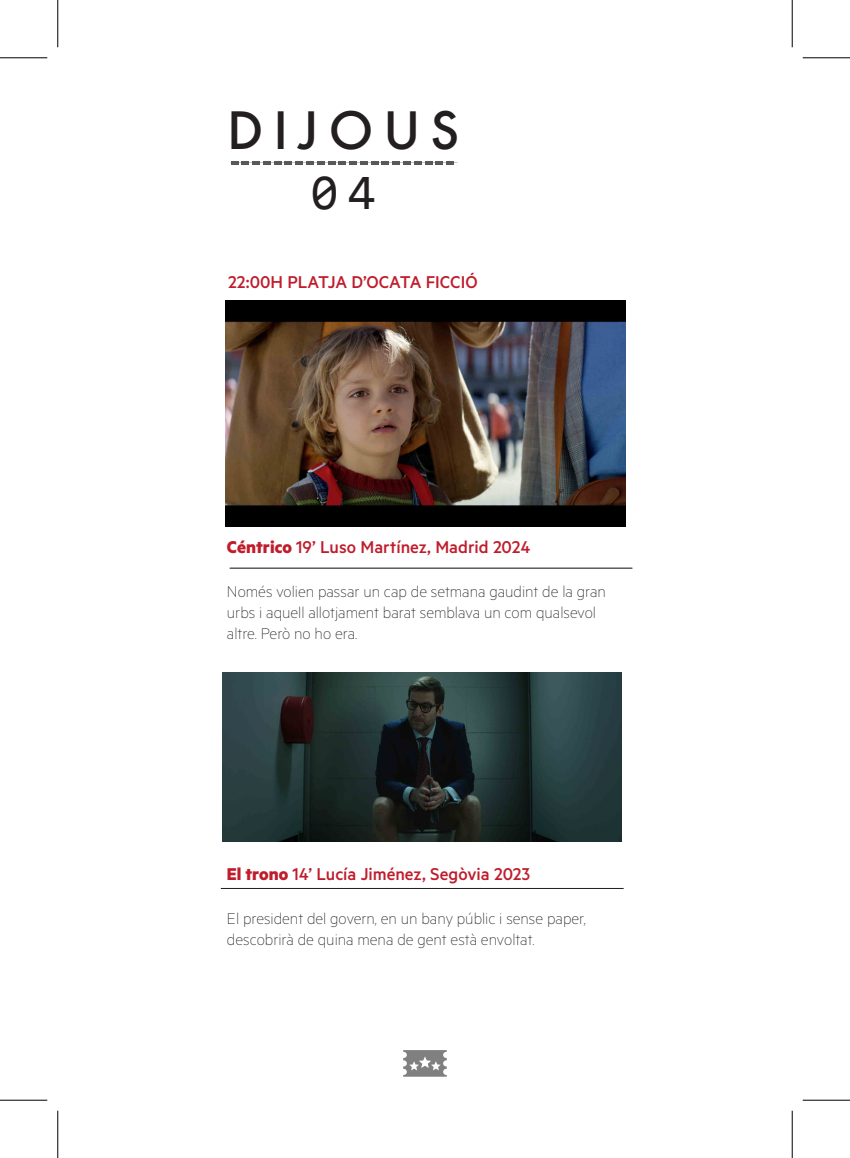
<style>
.page{position:relative;width:850px;height:1158px;background:#fff}
.page>*{position:absolute;margin:0;border:0;box-sizing:border-box;transform-origin:0 0}
.t1{font:500 49.88px "Futura";letter-spacing:.2em;color:#231f20}
.t2{font:49.88px "Consolas";color:#231f20}
.t3{font:500 19.25px "Metric";color:#bf1d2c}
.t4{font:100 17.5px/21px "Metric";color:#231f20}
.s1{font-weight:700}
</style>
<div class="page">
<hr style="left:221px;top:887px;width:402px;height:1px;background:#231f20">
<svg style="left:403px;top:1050px;width:44px;height:26px"></svg>
<svg style="left:231px;top:161px;width:223px;height:3px"></svg>
<img style="left:225px;top:301px;width:400px;height:225px">
<img style="left:223px;top:672px;width:398px;height:169px">
<hr style="left:230px;top:567px;width:402px;height:1px;background:#231f20">
<hr style="left:0;top:57px;width:47px;height:1px;background:#000">
<hr style="left:802px;top:57px;width:48px;height:1px;background:#000">
<hr style="left:0;top:1099px;width:47px;height:1px;background:#000">
<hr style="left:802px;top:1099px;width:48px;height:1px;background:#000">
<hr style="left:57px;top:0;width:1px;height:47px;background:#000">
<hr style="left:57px;top:1110px;width:1px;height:47px;background:#000">
<hr style="left:792px;top:0;width:1px;height:47px;background:#000">
<hr style="left:792px;top:1110px;width:1px;height:47px;background:#000">
<h1 class="t1" style="left:227px;top:97px;width:234px">DIJOUS</h1>
<h1 class="t2" style="left:311px;top:159px;width:66px">04</h1>
<p class="t3" style="left:228px;top:270px;width:251px">22:00H PLATJA D’OCATA FICCIÓ</p>
<p class="t3" style="left:227px;top:536px;width:305px"><span class="s1">Céntrico</span> 19’ Luso Martínez, Madrid 2024</p>
<p class="t4" style="left:227px;top:580px;width:380px">Només volien passar un cap de setmana gaudint de la gran urbs i aquell allotjament barat semblava un com qualsevol altre. Però no ho era.</p>
<p class="t3" style="left:227px;top:862px;width:305px"><span class="s1">El trono</span> 14’ Lucía Jiménez, Segòvia 2023</p>
<p class="t4" style="left:227px;top:906px;width:360px">El president del govern, en un bany públic i sense paper, descobrirà de quina mena de gent està envoltat.</p>
</div>
